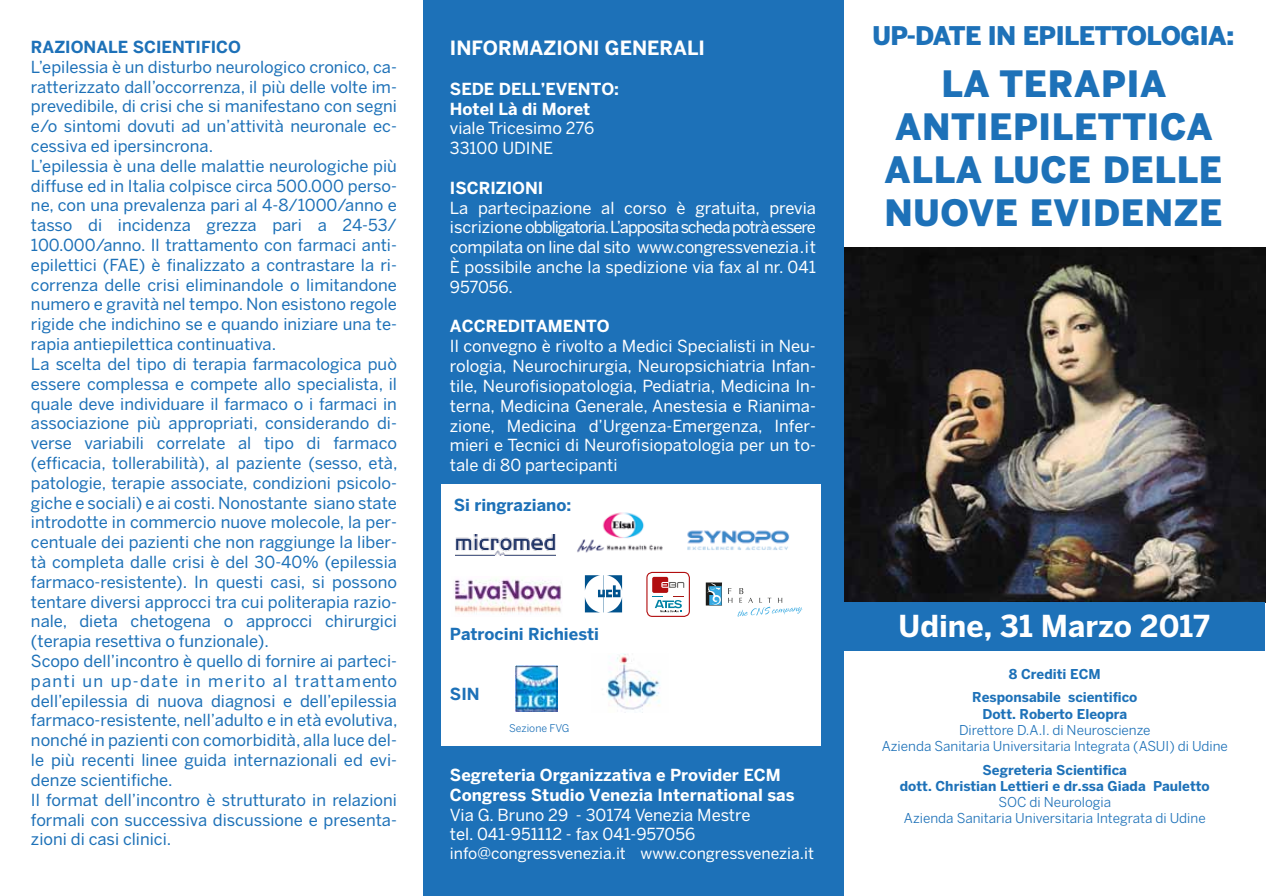
<style>
.page{position:relative;width:1266px;height:896px;background:#fff}
.page>*{position:absolute;margin:0;border:0;box-sizing:border-box;transform-origin:0 0}
.t1{font:900 36px/43.2px "Benton Sans";letter-spacing:.02em;color:#1d71b8;text-align:center}
.t2{font:700 30px "Benton Sans";color:#fff}
.t3{font:900 25.5px "Benton Sans";letter-spacing:-.02em;color:#1d71b8}
.t4{font:700 19.5px "Benton Sans";color:#fff}
.t5{font:16.5px/19.8px "Benton Sans";color:#1d71b8}
.t6{font:16.5px/19.8px "Benton Sans";color:#fff}
.t7{font:700 16.5px/19.8px "Benton Sans";color:#fff}
.t8{font:700 16.5px "Benton Sans";color:#1d71b8}
.t9{font:15.75px "Benton Sans";color:#fff}
.t10{font:700 13.5px/16.2px "Benton Sans";color:#1d71b8;text-align:center}
.t11{font:13.5px/16.2px "Benton Sans";color:#1d71b8;text-align:center}
.t12{font:10.5px "Benton Sans";letter-spacing:-.005em;color:#1d71b8}
.s1{font-weight:700}
.s2{font-weight:400}
</style>
<div class="page">
<img style="left:843px;top:247px;width:423px;height:355px">
<div style="left:843px;top:602px;width:422px;height:48px;background:#1d71b8"></div>
<div style="left:423px;top:0;width:420px;height:896px;background:#1d71b8"></div>
<div style="left:441px;top:484px;width:380px;height:262px;background:#fff"></div>
<img style="left:577px;top:512px;width:86px;height:41px">
<img style="left:455px;top:535px;width:101px;height:20px">
<svg style="left:585px;top:575px;width:37px;height:37px"></svg>
<img style="left:687px;top:530px;width:103px;height:20px">
<img style="left:515px;top:665px;width:43px;height:46px">
<img style="left:607px;top:654px;width:53px;height:56px">
<svg style="left:728px;top:588px;width:4px;height:14px"></svg>
<svg style="left:706px;top:582px;width:16px;height:23px"></svg>
<svg style="left:738px;top:588px;width:65px;height:28px"></svg>
<img style="left:455px;top:579px;width:107px;height:35px">
<div style="left:646px;top:572px;width:44px;height:45px;border:1px solid #b20e10;border-radius:5px"></div>
<div style="left:652px;top:577px;width:16px;height:16px;background:#b20e10;border-radius:2px"></div>
<svg style="left:661px;top:582px;width:23px;height:5px"></svg>
<svg style="left:653px;top:596px;width:31px;height:16px"></svg>
<p class="t5" style="left:31px;top:37px;width:368px"><span class="s1">RAZIONALE SCIENTIFICO<br></span>L’epilessia è un disturbo neurologico cronico, ca&shy;ratterizzato dall’occorrenza, il più delle volte im&shy;prevedibile, di crisi che si manifestano con segni e/o sintomi dovuti ad un’attività neuronale ec&shy;cessiva ed ipersincrona.<br>L’epilessia è una delle malattie neurologiche più diffuse ed in Italia colpisce circa 500.000 perso&shy;ne, con una prevalenza pari al 4-8/1000/anno e tasso di incidenza grezza pari a 24-53/ 100.000/anno. Il trattamento con farmaci anti&shy;epilettici (FAE) è finalizzato a contrastare la ri&shy;correnza delle crisi eliminandole o limitandone numero e gravità nel tempo. Non esistono regole rigide che indichino se e quando iniziare una te&shy;rapia antiepilettica continuativa.<br>La scelta del tipo di terapia farmacologica può essere complessa e compete allo specialista, il quale deve individuare il farmaco o i farmaci in associazione più appropriati, considerando di&shy;verse variabili correlate al tipo di farmaco (efficacia, tollerabilità), al paziente (sesso, età, patologie, terapie associate, condizioni psicolo&shy;giche e sociali) e ai costi. Nonostante siano state introdotte in commercio nuove molecole, la per&shy;centuale dei pazienti che non raggiunge la liber&shy;tà completa dalle crisi è del 30-40% (epilessia farmaco-resistente). In questi casi, si possono tentare diversi approcci tra cui politerapia razio&shy;nale, dieta chetogena o approcci chirurgici (terapia resettiva o funzionale).<br>Scopo dell’incontro è quello di fornire ai parteci&shy;panti un up-date in merito al trattamento dell’epilessia di nuova diagnosi e dell’epilessia farmaco-resistente, nell’adulto e in età evolutiva, nonché in pazienti con comorbidità, alla luce del&shy;le più recenti linee guida internazionali ed evi&shy;denze scientifiche.<br>Il format dell’incontro è strutturato in relazioni formali con successiva discussione e presenta&shy;zioni di casi clinici.</p>
<p class="t4" style="left:450px;top:36px;width:257px">INFORMAZIONI GENERALI</p>
<p class="t7" style="left:450px;top:79px;width:171px">SEDE DELL’EVENTO:<br>Hotel Là di Moret <span class="s2">viale Tricesimo 276<br>33100 UDINE</span></p>
<p class="t6" style="left:450px;top:178px;width:368px"><span class="s1">ISCRIZIONI<br></span>La partecipazione al corso è gratuita, previa iscrizione obbligatoria. L’apposita scheda potrà essere compilata on line dal sito www.congressvenezia.it È possibile anche la spedizione via fax al nr. 041<br>957056.</p>
<p class="t6" style="left:450px;top:316px;width:368px"><span class="s1">ACCREDITAMENTO<br></span>Il convegno è rivolto a Medici Specialisti in Neu&shy;rologia, Neurochirurgia, Neuropsichiatria Infan&shy;tile, Neurofisiopatologia, Pediatria, Medicina In&shy;terna, Medicina Generale, Anestesia e Rianima&shy;zione, Medicina d’Urgenza-Emergenza, Infer&shy;mieri e Tecnici di Neurofisiopatologia per un to&shy;tale di 80 partecipanti</p>
<p class="t8" style="left:454px;top:495px;width:119px">Si ringraziano:</p>
<p class="t8" style="left:450px;top:624px;width:151px">Patrocini Richiesti</p>
<p class="t8" style="left:450px;top:684px;width:31px">SIN</p>
<p class="t12" style="left:509px;top:722px;width:62px">Sezione FVG</p>
<p class="t7" style="left:450px;top:764px;width:346px">Segreteria Organizzativa e Provider ECM Congress Studio Venezia International sas <span class="s2">Via G. Bruno 29 - 30174 Venezia Mestre<br>tel. 041-951112 - fax 041-957056</span></p>
<p class="t9" style="left:450px;top:844px;width:366px">info@congressvenezia.it www.congressvenezia.it</p>
<p class="t3" style="left:873px;top:20px;width:363px">UP-DATE IN EPILETTOLOGIA:</p>
<p class="t1" style="left:884px;top:62px;width:339px">LA TERAPIA<br>ANTIEPILETTICA<br>ALLA LUCE DELLE<br>NUOVE EVIDENZE</p>
<p class="t2" style="left:899px;top:608px;width:312px">Udine, 31 Marzo 2017</p>
<p class="t10" style="left:972px;top:662px;width:167px;line-height:23.4px">8 Crediti ECM<br>Responsabile scientifico</p>
<p class="t11" style="left:882px;top:705px;width:348px"><span class="s1">Dott. Roberto Eleopra<br></span>Direttore D.A.I. di Neuroscienze<br>Azienda Sanitaria Universitaria Integrata (ASUI) di Udine</p>
<p class="t10" style="left:900px;top:761px;width:311px">Segreteria Scientifica<br>dott. Christian Lettieri e dr.ssa Giada Pauletto <span class="s2">SOC di Neurologia<br>Azienda Sanitaria Universitaria Integrata di Udine</span></p>
</div>
